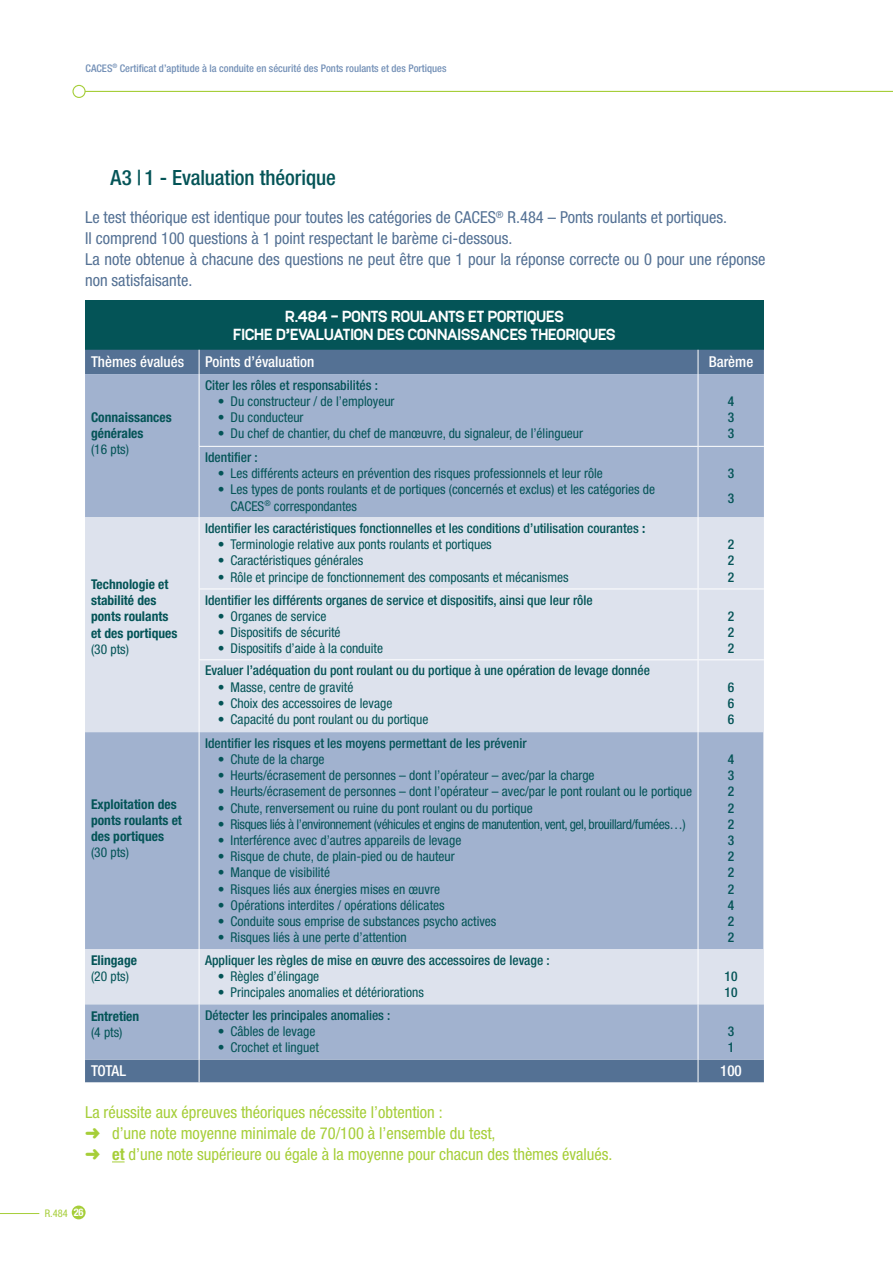
<style>
.page{position:relative;width:893px;height:1263px;background:#fff}
.page>*{position:absolute;margin:0;border:0;box-sizing:border-box;transform-origin:0 0}
.t1{font:500 condensed 21px "Helvetica Neue LT Std";letter-spacing:-.005em;color:#045457}
.t2{font:condensed 16.5px/21px "Helvetica Neue LT Std";color:#547194}
.t3{font:condensed 16.5px/21px "Helvetica Neue LT Std";color:#a6ce39}
.t4{font:700 15px/18px "Monark";color:#fff;text-align:center}
.t5{font:500 condensed 15px "Helvetica Neue LT Std";color:#fff}
.t6{font:condensed 13.5px/16.2px "Helvetica Neue LT Std";color:#045457}
.t7{font:500 condensed 13.5px/16.2px "Helvetica Neue LT Std";color:#045457;text-align:justify}
.t8{font:700 condensed 13.5px/16.2px "Helvetica Neue LT Std";color:#045457}
.t9{font:condensed 13.5px "Helvetica Neue LT Std";letter-spacing:-.03em;color:#045457}
.t10{font:500 condensed 10.5px "Helvetica Neue LT Std";color:#728fb6}
.t11{font:condensed 10.5px "Helvetica Neue LT Std";color:#a6ce39}
.s1{font-weight:700}
.s2{font-weight:700;color:#fff}
</style>
<div class="page">
<div style="left:72px;top:1205px;width:14px;height:14px;background:#a6ce39;border-radius:50%"></div>
<hr style="left:0;top:1213px;width:39px;height:1px;background:#a6ce39">
<hr style="left:81px;top:91px;width:812px;height:1px;background:#a6ce39">
<div style="left:73px;top:85px;width:12px;height:12px;background:#fff;border-radius:50%"></div>
<div style="left:72px;top:85px;width:14px;height:13px;border:1px solid #a6ce39;border-radius:50%"></div>
<svg style="left:112px;top:1161px;width:13px;height:1px"></svg>
<div style="left:85px;top:301px;width:679px;height:49px;background:#045457"></div>
<div style="left:85px;top:350px;width:679px;height:732px;background:#547194"></div>
<div style="left:85px;top:374px;width:679px;height:685px;background:#a1b2cf"></div>
<svg style="left:85px;top:517px;width:679px;height:487px;background:#c2ccdf"></svg>
<hr style="left:199px;top:374px;width:1px;height:72px;background:#fff">
<hr style="left:698px;top:374px;width:1px;height:72px;background:#fff">
<hr style="left:199px;top:446px;width:499px;height:1px;background:#fff">
<hr style="left:199px;top:447px;width:1px;height:70px;background:#fff">
<hr style="left:698px;top:446px;width:66px;height:1px;background:#fff">
<hr style="left:698px;top:447px;width:1px;height:70px;background:#fff">
<svg style="left:199px;top:350px;width:1px;height:24px"></svg>
<svg style="left:698px;top:350px;width:1px;height:24px"></svg>
<hr style="left:199px;top:732px;width:1px;height:217px;background:#fff">
<hr style="left:698px;top:732px;width:1px;height:217px;background:#fff">
<hr style="left:763px;top:732px;width:1px;height:217px;background:#fff">
<hr style="left:199px;top:1004px;width:1px;height:55px;background:#fff">
<hr style="left:698px;top:1004px;width:1px;height:55px;background:#fff">
<hr style="left:199px;top:517px;width:1px;height:72px;background:#fff">
<hr style="left:698px;top:517px;width:1px;height:72px;background:#fff">
<hr style="left:199px;top:589px;width:499px;height:1px;background:#fff">
<hr style="left:199px;top:589px;width:1px;height:70px;background:#fff">
<hr style="left:698px;top:589px;width:66px;height:1px;background:#fff">
<hr style="left:698px;top:589px;width:1px;height:70px;background:#fff">
<hr style="left:199px;top:659px;width:499px;height:1px;background:#fff">
<hr style="left:199px;top:660px;width:1px;height:72px;background:#fff">
<hr style="left:698px;top:659px;width:66px;height:1px;background:#fff">
<hr style="left:698px;top:660px;width:1px;height:72px;background:#fff">
<hr style="left:199px;top:949px;width:1px;height:55px;background:#fff">
<hr style="left:698px;top:949px;width:1px;height:55px;background:#fff">
<svg style="left:199px;top:1059px;width:1px;height:23px"></svg>
<svg style="left:698px;top:1059px;width:1px;height:23px"></svg>
<p class="t10" style="left:86px;top:62px;width:362px">CACES<sup>®</sup> Certificat d’aptitude à la conduite en sécurité des Ponts roulants et des Portiques</p>
<h1 class="t1" style="left:111px;top:165px;width:227px">A3 | 1 - Evaluation théorique</h1>
<p class="t2" style="left:85px;top:207px;width:682px">Le test théorique est identique pour toutes les catégories de CACES<sup>®</sup> R.484 – Ponts roulants et portiques.<br>Il comprend 100 questions à 1 point respectant le barème ci-dessous.<br>La note obtenue à chacune des questions ne peut être que 1 pour la réponse correcte ou 0 pour une réponse non satisfaisante.</p>
<p class="t4" style="left:233px;top:307px;width:384px">R.484 – PONTS ROULANTS ET PORTIQUES<br>FICHE D’EVALUATION DES CONNAISSANCES THEORIQUES</p>
<p class="t5" style="left:91px;top:353px;width:95px">Thèmes évalués</p>
<p class="t5" style="left:205px;top:353px;width:111px">Points d’évaluation</p>
<p class="t5" style="left:709px;top:353px;width:46px">Barème</p>
<p class="t8" style="left:91px;top:409px;width:82px">Connaissances générales</p>
<p class="t6" style="left:91px;top:441px;width:39px">(16 pts)</p>
<p class="t8" style="left:91px;top:576px;width:88px">Technologie et stabilité des ponts roulants et des portiques</p>
<p class="t6" style="left:91px;top:641px;width:39px">(30 pts)</p>
<p class="t8" style="left:91px;top:796px;width:92px">Exploitation des ponts roulants et des portiques</p>
<p class="t6" style="left:91px;top:844px;width:39px">(30 pts)</p>
<p class="t8" style="left:91px;top:952px;width:47px">Elingage</p>
<p class="t6" style="left:91px;top:968px;width:39px">(20 pts)</p>
<p class="t8" style="left:91px;top:1007px;width:50px">Entretien</p>
<p class="t6" style="left:91px;top:1024px;width:33px">(4 pts)</p>
<p class="t7" style="left:205px;top:377px;width:174px">Citer les rôles et responsabilités :</p>
<p class="t6" style="left:218px;top:393px;width:178px">• Du constructeur / de l’employeur</p>
<p class="t6" style="left:218px;top:409px;width:87px">• Du conducteur</p>
<p class="t6" style="left:218px;top:425px;width:367px">• Du chef de chantier, du chef de manœuvre, du signaleur, de l’élingueur</p>
<p class="t7" style="left:205px;top:449px;width:54px">Identifier :</p>
<p class="t6" style="left:218px;top:465px;width:386px">• Les différents acteurs en prévention des risques professionnels et leur rôle</p>
<p class="t6" style="left:231px;top:481px;width:426px;text-indent:-13px">• Les types de ponts roulants et de portiques (concernés et exclus) et les catégories de<br>CACES<sup>®</sup> correspondantes</p>
<p class="t7" style="left:205px;top:520px;width:442px">Identifier les caractéristiques fonctionnelles et les conditions d’utilisation courantes <span class="s1">:</span></p>
<p class="t6" style="left:218px;top:536px;width:275px">• Terminologie relative aux ponts roulants et portiques</p>
<p class="t6" style="left:218px;top:552px;width:147px">• Caractéristiques générales</p>
<p class="t6" style="left:218px;top:569px;width:352px">• Rôle et principe de fonctionnement des composants et mécanismes</p>
<p class="t7" style="left:205px;top:591px;width:389px">Identifier les différents organes de service et dispositifs, ainsi que leur rôle</p>
<p class="t6" style="left:218px;top:608px;width:110px">• Organes de service</p>
<p class="t6" style="left:218px;top:624px;width:124px">• Dispositifs de sécurité</p>
<p class="t6" style="left:218px;top:640px;width:167px">• Dispositifs d’aide à la conduite</p>
<p class="t7" style="left:205px;top:662px;width:446px">Evaluer l’adéquation du pont roulant ou du portique à une opération de levage donnée</p>
<p class="t6" style="left:218px;top:679px;width:137px">• Masse, centre de gravité</p>
<p class="t6" style="left:218px;top:695px;width:176px">• Choix des accessoires de levage</p>
<p class="t6" style="left:218px;top:711px;width:212px">• Capacité du pont roulant ou du portique</p>
<p class="t7" style="left:205px;top:735px;width:323px">Identifier les risques et les moyens permettant de les prévenir</p>
<p class="t6" style="left:218px;top:751px;width:108px">• Chute de la charge</p>
<p class="t6" style="left:218px;top:767px;width:378px">• Heurts/écrasement de personnes – dont l’opérateur – avec/par la charge</p>
<p class="t6" style="left:218px;top:783px;width:476px">• Heurts/écrasement de personnes – dont l’opérateur – avec/par le pont roulant ou le portique</p>
<p class="t6" style="left:218px;top:800px;width:316px">• Chute, renversement ou ruine du pont roulant ou du portique</p>
<p class="t9" style="left:218px;top:816px;width:469px">• Risques liés à l’environnement (véhicules et engins de manutention, vent, gel, brouillard/fumées…)</p>
<p class="t6" style="left:218px;top:832px;width:245px">• Interférence avec d’autres appareils de levage</p>
<p class="t6" style="left:218px;top:848px;width:238px">• Risque de chute, de plain-pied ou de hauteur</p>
<p class="t6" style="left:218px;top:864px;width:114px">• Manque de visibilité</p>
<p class="t6" style="left:218px;top:881px;width:224px">• Risques liés aux énergies mises en œuvre</p>
<p class="t6" style="left:218px;top:897px;width:228px">• Opérations interdites / opérations délicates</p>
<p class="t6" style="left:218px;top:913px;width:280px">• Conduite sous emprise de substances psycho actives</p>
<p class="t6" style="left:218px;top:929px;width:190px">• Risques liés à une perte d’attention</p>
<p class="t7" style="left:205px;top:951px;width:346px">Appliquer les règles de mise en œuvre des accessoires de levage :</p>
<p class="t6" style="left:218px;top:968px;width:103px">• Règles d’élingage</p>
<p class="t6" style="left:218px;top:984px;width:208px">• Principales anomalies et détériorations</p>
<p class="t7" style="left:205px;top:1007px;width:187px">Détecter les principales anomalies :</p>
<p class="t6" style="left:218px;top:1023px;width:99px">• Câbles de levage</p>
<p class="t6" style="left:218px;top:1039px;width:102px">• Crochet et linguet</p>
<p class="t7" style="left:728px;top:393px;width:8px">4<br>3<br>3</p>
<p class="t7" style="left:728px;top:461px;width:8px;line-height:24.8px">3<br>3</p>
<p class="t7" style="left:728px;top:536px;width:8px">2<br>2<br>2</p>
<p class="t7" style="left:728px;top:608px;width:8px">2<br>2<br>2</p>
<p class="t7" style="left:728px;top:679px;width:8px">6<br>6<br>6</p>
<p class="t7" style="left:728px;top:751px;width:8px">4<br>3<br>2<br>2<br>2<br>3<br>2<br>2<br>2<br>4<br>2<br>2</p>
<p class="t7" style="left:724px;top:968px;width:14px">10<br>10</p>
<p class="t7" style="left:728px;top:1023px;width:8px">3<br>1</p>
<p class="t5" style="left:91px;top:1062px;width:36px">TOTAL</p>
<p class="t5" style="left:720px;top:1062px;width:23px">100</p>
<p class="t3" style="left:85px;top:1102px;width:529px">La réussite aux épreuves théoriques nécessite l’obtention :<br>➜ d’une note moyenne minimale de 70/100 à l’ensemble du test,<br>➜ <span class="s1">et</span> d’une note supérieure ou égale à la moyenne pour chacun des thèmes évalués.</p>
<p class="t11" style="left:45px;top:1207px;width:40px">R.484 <span class="s2">26</span></p>
</div>
